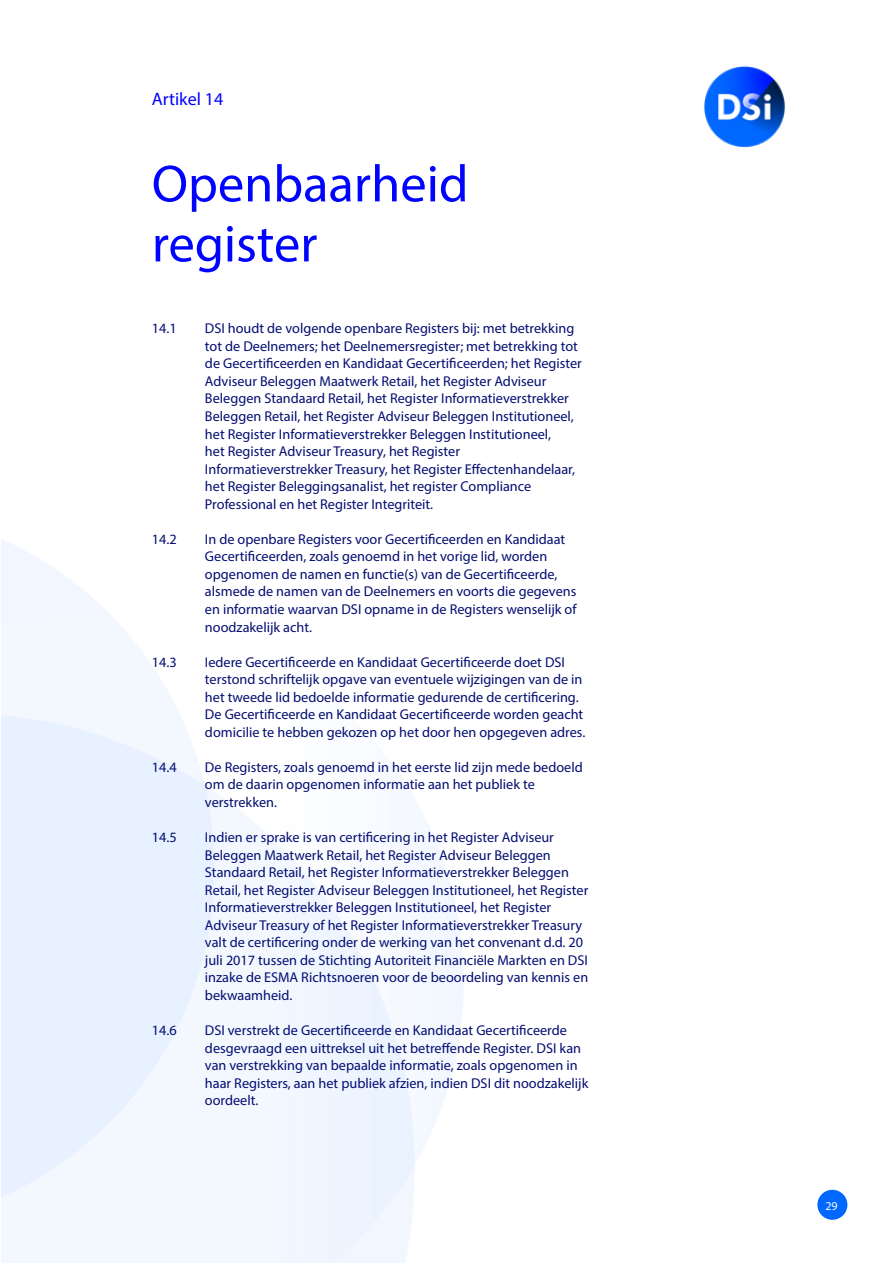
<style>
.page{position:relative;width:893px;height:1263px;background:#fff}
.page>*{position:absolute;margin:0;border:0;box-sizing:border-box;transform-origin:0 0}
.t1{font:52.5px/60px "Myriad Pro";color:#0003ff}
.t2{font:18px "Myriad Pro";color:#0003ff}
.t3{font:14.25px/17.5px "Myriad Pro";color:#040e72}
.t4{font:12px "Myriad Pro";color:#fff}
</style>
<div class="page">
<div style="left:817px;top:1190px;width:30px;height:30px;background:#0067ff;border-radius:50%"></div>
<img style="left:704px;top:66px;width:82px;height:82px">
<p class="t2" style="left:152px;top:88px;width:73px">Artikel 14</p>
<h1 class="t1" style="left:152px;top:153px;width:318px">Openbaarheid register</h1>
<p class="t3" style="left:152px;top:319px;width:26px">14.1</p>
<p class="t3" style="left:152px;top:530px;width:26px">14.2</p>
<p class="t3" style="left:152px;top:653px;width:26px">14.3</p>
<p class="t3" style="left:152px;top:758px;width:26px">14.4</p>
<p class="t3" style="left:152px;top:828px;width:26px">14.5</p>
<p class="t3" style="left:152px;top:1021px;width:26px">14.6</p>
<p class="t3" style="left:205px;top:319px;width:378px">DSI houdt de volgende openbare Registers bij: met betrekking tot de Deelnemers; het Deelnemersregister; met betrekking tot de Gecertificeerden en Kandidaat Gecertificeerden; het Register Adviseur Beleggen Maatwerk Retail, het Register Adviseur Beleggen Standaard Retail, het Register Informatieverstrekker Beleggen Retail, het Register Adviseur Beleggen Institutioneel, het Register Informatieverstrekker Beleggen Institutioneel,<br>het Register Adviseur Treasury, het Register Informatieverstrekker Treasury, het Register Effectenhandelaar, het Register Beleggingsanalist, het register Compliance Professional en het Register Integriteit.</p>
<p class="t3" style="left:205px;top:530px;width:373px">In de openbare Registers voor Gecertificeerden en Kandidaat Gecertificeerden, zoals genoemd in het vorige lid, worden opgenomen de namen en functie(s) van de Gecertificeerde, alsmede de namen van de Deelnemers en voorts die gegevens en informatie waarvan DSI opname in de Registers wenselijk of noodzakelijk acht.</p>
<p class="t3" style="left:205px;top:653px;width:382px">Iedere Gecertificeerde en Kandidaat Gecertificeerde doet DSI terstond schriftelijk opgave van eventuele wijzigingen van de in het tweede lid bedoelde informatie gedurende de certificering.<br>De Gecertificeerde en Kandidaat Gecertificeerde worden geacht domicilie te hebben gekozen op het door hen opgegeven adres.</p>
<p class="t3" style="left:205px;top:758px;width:379px">De Registers, zoals genoemd in het eerste lid zijn mede bedoeld om de daarin opgenomen informatie aan het publiek te verstrekken.</p>
<p class="t3" style="left:205px;top:828px;width:385px">Indien er sprake is van certificering in het Register Adviseur Beleggen Maatwerk Retail, het Register Adviseur Beleggen Standaard Retail, het Register Informatieverstrekker Beleggen Retail, het Register Adviseur Beleggen Institutioneel, het Register Informatieverstrekker Beleggen Institutioneel, het Register Adviseur Treasury of het Register Informatieverstrekker Treasury valt de certificering onder de werking van het convenant d.d. 20 juli 2017 tussen de Stichting Autoriteit Financiële Markten en DSI inzake de ESMA Richtsnoeren voor de beoordeling van kennis en bekwaamheid.</p>
<p class="t3" style="left:205px;top:1021px;width:385px">DSI verstrekt de Gecertificeerde en Kandidaat Gecertificeerde desgevraagd een uittreksel uit het betreffende Register. DSI kan van verstrekking van bepaalde informatie, zoals opgenomen in haar Registers, aan het publiek afzien, indien DSI dit noodzakelijk oordeelt.</p>
<p class="t4" style="left:825px;top:1199px;width:14px">29</p>
</div>
